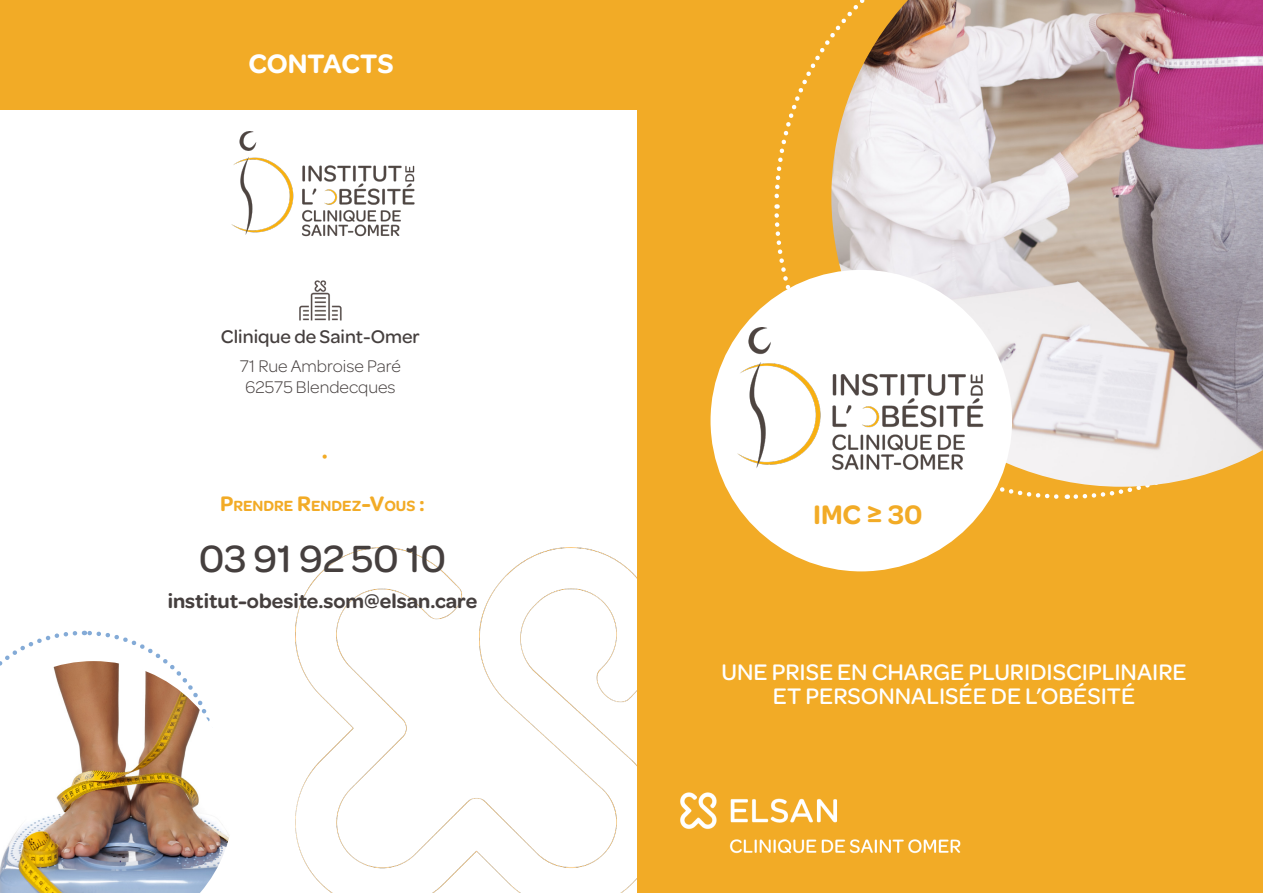
<style>
.page{position:relative;width:1263px;height:893px;background:#fff}
.page>*{position:absolute;margin:0;border:0;box-sizing:border-box;transform-origin:0 0}
.t1{font:500 40.5px "Omnes";color:#453f3e}
.t2{font:600 28.5px "Omnes";color:#fff}
.t3{font:600 28.5px "Omnes";color:#f2ab26}
.t4{font:500 24px "Omnes";color:#fff}
.t5{font:600 21px "Omnes";color:#453f3e}
.t6{font:500 19.5px "Omnes";color:#453f3e}
.t7{font:300 18px "Omnes";color:#453f3e}
.t8{font:500 18px "Omnes";color:#f2ab26}
.t9{font:600 15.75px "Omnes";color:#f2ab26}
.s1{font-size:22.5px}
</style>
<div class="page">
<img style="left:296px;top:547px;width:342px;height:346px">
<svg style="left:5px;top:630px;width:163px;height:31px"></svg>
<div style="left:638px;top:0;width:625px;height:893px;background:#f2ab26"></div>
<svg style="left:774px;top:33px;width:57px;height:174px"></svg>
<svg style="left:772px;top:213px;width:295px;height:288px"></svg>
<img style="left:831px;top:0;width:432px;height:487px">
<div style="left:713px;top:273px;width:296px;height:295px;background:#fff;border-radius:50%"></div>
<img style="left:680px;top:792px;width:281px;height:62px">
<div style="left:0;top:0;width:648px;height:110px;background:#f2ab26"></div>
<img style="left:0;top:661px;width:229px;height:232px">
<img style="left:299px;top:280px;width:43px;height:41px">
<img style="left:738px;top:327px;width:270px;height:159px">
<img style="left:232px;top:132px;width:183px;height:105px">
<p class="t2" style="left:248px;top:43px;width:147px">CONTACTS</p>
<p class="t6" style="left:221px;top:323px;width:200px">Clinique de Saint-Omer</p>
<p class="t7" style="left:240px;top:354px;width:163px">71 Rue Ambroise Paré</p>
<p class="t7" style="left:245px;top:375px;width:152px">62575 Blendecques</p>
<p class="t8" style="left:322px;top:443px;width:8px">•</p>
<p class="t9" style="left:220px;top:494px;width:206px"><span class="s1">P</span>RENDRE <span class="s1">R</span>ENDEZ<span class="s1">-V</span>OUS <span class="s1">:</span></p>
<p class="t1" style="left:199px;top:530px;width:249px">03 91 92 50 10</p>
<p class="t5" style="left:168px;top:586px;width:311px">institut-obesite.som@elsan.care</p>
<p class="t3" style="left:813px;top:494px;width:111px">IMC ≥ 30</p>
<p class="t4" style="left:721px;top:655px;width:466px">UNE PRISE EN CHARGE PLURIDISCIPLINAIRE</p>
<p class="t4" style="left:773px;top:679px;width:364px">ET PERSONNALISÉE DE L’OBÉSITÉ</p>
</div>
